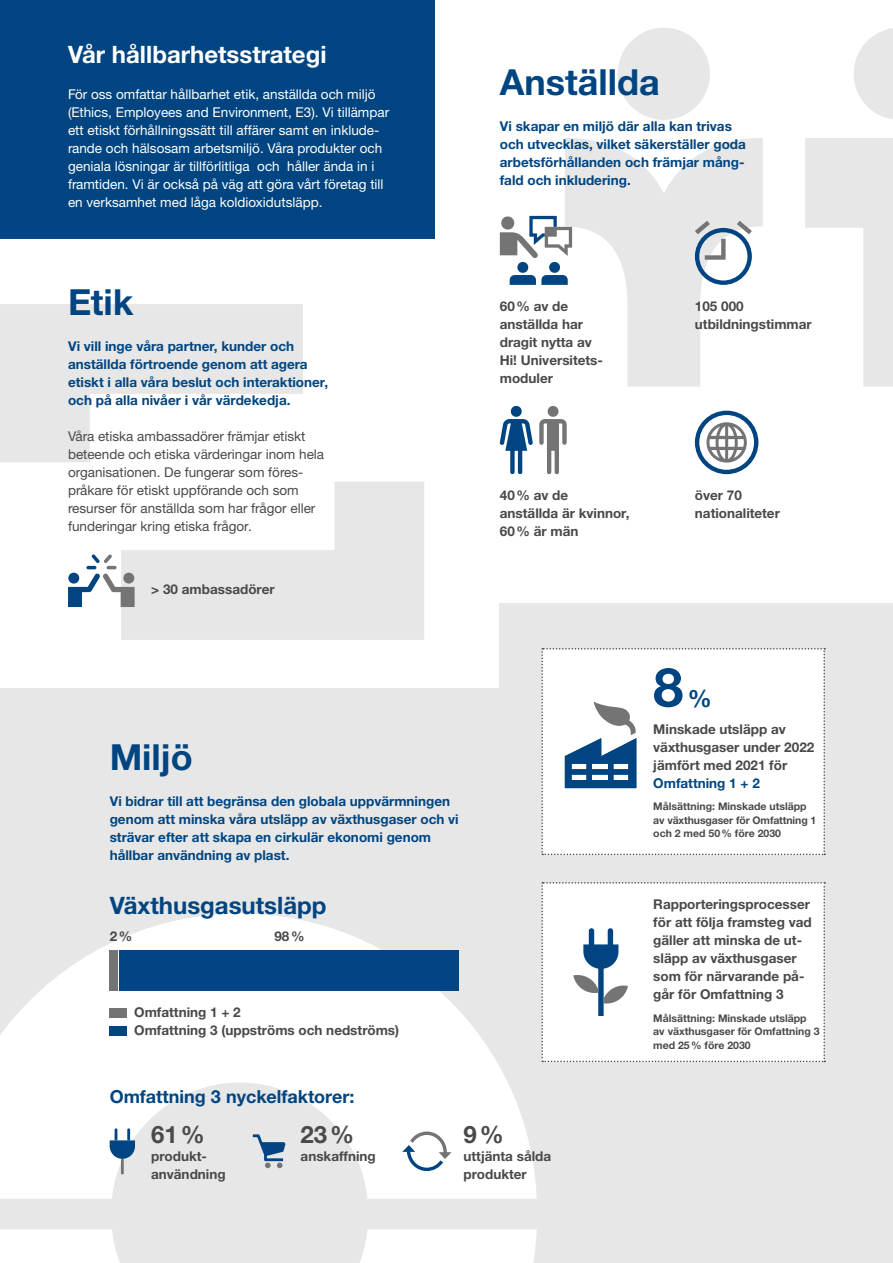
<style>
.page{position:relative;width:893px;height:1263px;background:#fff}
.page>*{position:absolute;margin:0;border:0;box-sizing:border-box;transform-origin:0 0}
.t1{font:700 54px "Helvetica Neue LTW1 G";color:#004581}
.t2{font:700 36px "Helvetica Neue LTW1 G";color:#004581}
.t3{font:700 24px "Helvetica Neue LTW1 G";color:#fff}
.t4{font:700 24px "Helvetica Neue LTW1 G";color:#004581}
.t5{font:700 24px "Helvetica Neue LTW1 G";color:#494949}
.t6{font:700 18px "Helvetica Neue LTW1 G";color:#004581}
.t7{font:700 13.5px/18px "Helvetica Neue LTW1 G";color:#494949}
.t8{font:700 13.5px/18px "Helvetica Neue LTW1 G";color:#004581}
.t9{font:13.5px/18px "Helvetica Neue LTW1 G";color:#fff}
.t10{font:13.5px/18px "Helvetica Neue LTW1 G";color:#494949}
.t11{font:700 10.5px/13.5px "Helvetica Neue LTW1 G";color:#494949}
</style>
<div class="page">
<div style="left:0;top:689px;width:893px;height:574px;background:#e7e7e7"></div>
<div style="left:500px;top:603px;width:393px;height:486px;background:#e7e7e7"></div>
<svg style="left:854px;top:28px;width:39px;height:91px"></svg>
<div style="left:618px;top:28px;width:92px;height:92px;background:#e7e7e7;border-radius:50%"></div>
<svg style="left:565px;top:138px;width:198px;height:249px;fill:#e7e7e7"></svg>
<svg style="left:805px;top:138px;width:88px;height:248px"></svg>
<svg style="left:0;top:304px;width:303px;height:158px;fill:#e7e7e7"></svg>
<svg style="left:121px;top:482px;width:303px;height:158px;fill:#e7e7e7"></svg>
<svg style="left:0;top:1229px;width:537px;height:34px"></svg>
<svg style="left:0;top:914px;width:537px;height:285px;fill:#fff"></svg>
<svg style="left:500px;top:216px;width:72px;height:69px"></svg>
<svg style="left:695px;top:411px;width:63px;height:63px"></svg>
<svg style="left:539px;top:406px;width:28px;height:68px"></svg>
<svg style="left:500px;top:406px;width:33px;height:68px"></svg>
<svg style="left:695px;top:221px;width:57px;height:64px"></svg>
<div style="left:0;top:0;width:435px;height:238px;background:#004581"></div>
<svg style="left:68px;top:554px;width:67px;height:53px"></svg>
<div style="left:119px;top:950px;width:339px;height:41px;background:#004581"></div>
<div style="left:110px;top:950px;width:8px;height:41px;background:#747474"></div>
<div style="left:110px;top:1008px;width:17px;height:9px;background:#747474"></div>
<div style="left:110px;top:1026px;width:17px;height:9px;background:#004581"></div>
<svg style="left:110px;top:1128px;width:25px;height:46px"></svg>
<svg style="left:253px;top:1134px;width:33px;height:34px"></svg>
<svg style="left:402px;top:1131px;width:50px;height:40px;background:#d7dee4"></svg>
<svg style="left:541px;top:648px;width:284px;height:207px;background:#f1f4f6"></svg>
<div style="left:541px;top:882px;width:284px;height:180px;background:#fff"></div>
<h3 class="t3" style="left:68px;top:40px;width:260px">Vår hållbarhetsstrategi</h3>
<p class="t9" style="left:68px;top:85px;width:323px">För oss omfattar hållbarhet etik, anställda och miljö (Ethics, Employees and Environment, E3). Vi tillämpar ett etiskt förhållningssätt till affärer samt en inklude&shy;rande och hälsosam arbetsmiljö. Våra produkter och geniala lösningar är tillförlitliga och håller ända in i framtiden. Vi är också på väg att göra vårt företag till en verksamhet med låga koldioxidutsläpp.</p>
<h2 class="t2" style="left:68px;top:280px;width:67px">Etik</h2>
<p class="t8" style="left:68px;top:337px;width:262px">Vi vill inge våra partner, kunder och anställda förtroende genom att agera etiskt i alla våra beslut och interaktioner, och på alla nivåer i vår värdekedja.</p>
<p class="t10" style="left:68px;top:427px;width:258px">Våra etiska ambassadörer främjar etiskt beteende och etiska värderingar inom hela organisationen. De fungerar som föres&shy;pråkare för etiskt uppförande och som resurser för anställda som har frågor eller funderingar kring etiska frågor.</p>
<p class="t7" style="left:151px;top:580px;width:125px">&gt; 30 ambassadörer</p>
<h2 class="t2" style="left:110px;top:734px;width:85px">Miljö</h2>
<p class="t8" style="left:110px;top:792px;width:351px">Vi bidrar till att begränsa den globala uppvärmningen genom att minska våra utsläpp av växthusgaser och vi strävar efter att skapa en cirkulär ekonomi genom hållbar användning av plast.</p>
<h3 class="t4" style="left:110px;top:890px;width:218px">Växthusgasutsläpp</h3>
<p class="t7" style="left:110px;top:927px;width:24px">2%</p>
<p class="t7" style="left:274px;top:927px;width:32px">98%</p>
<p class="t7" style="left:134px;top:1003px;width:266px">Omfattning 1 + 2<br>Omfattning 3 (uppströms och nedströms)</p>
<h3 class="t6" style="left:110px;top:1085px;width:246px">Omfattning 3 nyckelfaktorer:</h3>
<h2 class="t2" style="left:500px;top:59px;width:161px">Anställda</h2>
<p class="t8" style="left:500px;top:117px;width:248px">Vi skapar en miljö där alla kan trivas och utvecklas, vilket säkerställer goda arbetsförhållanden och främjar mång&shy;fald och inkludering.</p>
<p class="t7" style="left:500px;top:297px;width:105px">60% av de anställda har dragit nytta av<br>Hi! Universitets&shy;moduler</p>
<p class="t7" style="left:695px;top:297px;width:118px">105 000 utbildningstimmar</p>
<p class="t7" style="left:500px;top:486px;width:131px">40% av de anställda är kvinnor,<br>60% är män</p>
<p class="t7" style="left:695px;top:486px;width:87px">över 70 nationaliteter</p>
<h1 class="t1" style="left:653px;top:654px;width:32px">8</h1>
<h3 class="t4" style="left:688px;top:683px;width:25px">%</h3>
<p class="t7" style="left:653px;top:720px;width:163px">Minskade utsläpp av växthusgaser under 2022 jämfört med 2021 för</p>
<p class="t8" style="left:653px;top:774px;width:108px">Omfattning 1 + 2</p>
<p class="t11" style="left:653px;top:799px;width:165px">Målsättning: Minskade utsläpp av växthusgaser för Omfattning 1 och 2 med 50% före 2030</p>
<p class="t7" style="left:653px;top:895px;width:160px">Rapporteringsprocesser för att följa framsteg vad gäller att minska de ut&shy;släpp av växthusgaser som för närvarande på&shy;går för Omfattning 3</p>
<p class="t11" style="left:653px;top:1011px;width:168px">Målsättning: Minskade utsläpp av växthusgaser för Omfattning 3 med 25% före 2030</p>
<h3 class="t5" style="left:151px;top:1120px;width:55px">61%</h3>
<p class="t7" style="left:151px;top:1147px;width:76px">produkt&shy;användning</p>
<h3 class="t5" style="left:301px;top:1120px;width:55px">23%</h3>
<p class="t7" style="left:301px;top:1147px;width:77px">anskaffning</p>
<h3 class="t5" style="left:463px;top:1120px;width:42px">9%</h3>
<p class="t7" style="left:463px;top:1147px;width:89px">uttjänta sålda produkter</p>
</div>
